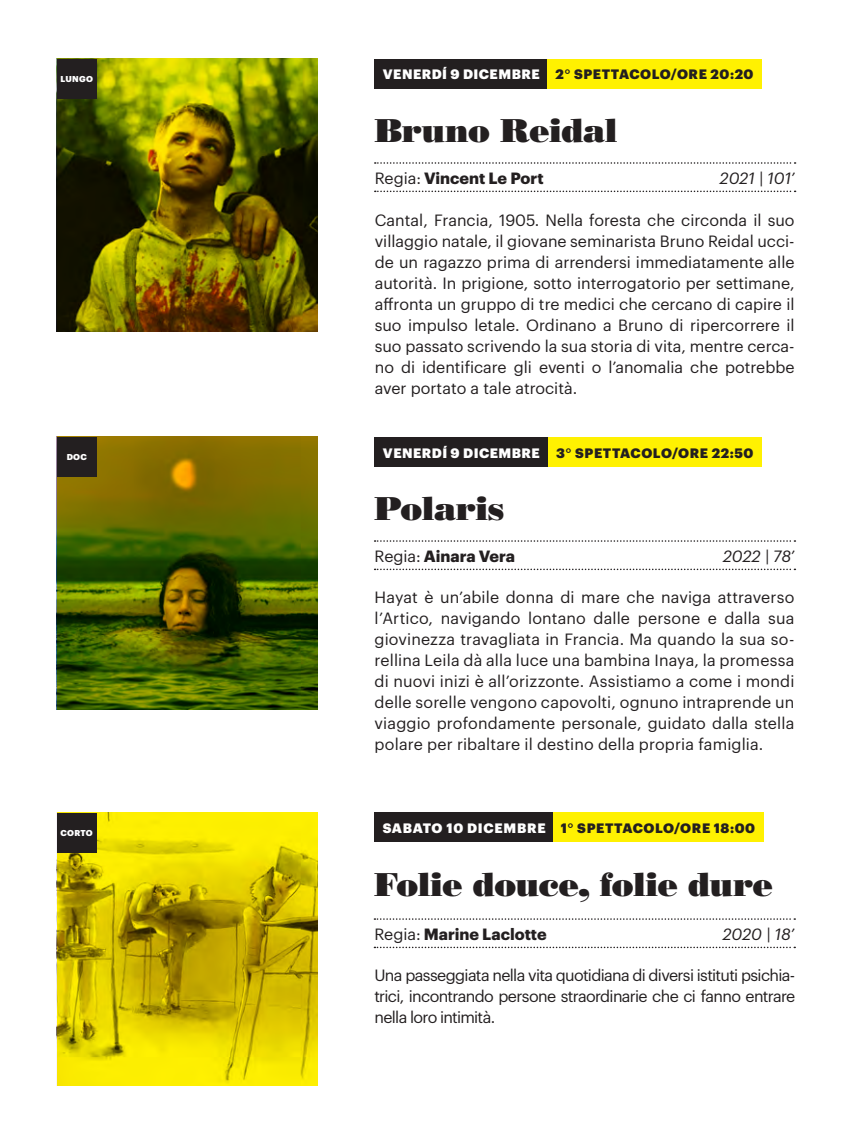
<style>
.page{position:relative;width:851px;height:1134px;background:#fff}
.page>*{position:absolute;margin:0;border:0;box-sizing:border-box;transform-origin:0 0}
.t1{font:33px "Bodoni Std Poster";letter-spacing:-.015em;color:#231f20}
.t2{font:16px/21px "Graphik";color:#231f20;text-align:justify}
.t3{font:700 16px "Graphik";color:#231f20}
.t4{font:italic 16px "Graphik";color:#231f20}
.t5{font:900 13.4px "Graphik";letter-spacing:.045em;color:#231f20}
.t6{font:900 13.4px "Graphik";letter-spacing:.035em;color:#fff}
.t7{font:900 13.4px "Graphik";letter-spacing:.055em;color:#fff}
.t8{font:900 8.4px "Graphik";letter-spacing:.03em;color:#fff}
.s1{font-weight:400}
</style>
<div class="page">
<svg style="left:374px;top:540px;width:421px;height:2px"></svg>
<svg style="left:374px;top:569px;width:421px;height:1px"></svg>
<div style="left:374px;top:437px;width:174px;height:30px;background:#231f20"></div>
<div style="left:548px;top:437px;width:214px;height:30px;background:#fff101"></div>
<svg style="left:57px;top:437px;width:260px;height:273px;background:#566000"></svg>
<div style="left:57px;top:437px;width:40px;height:40px;background:#231f20"></div>
<svg style="left:375px;top:162px;width:420px;height:2px"></svg>
<svg style="left:375px;top:191px;width:420px;height:1px"></svg>
<div style="left:374px;top:59px;width:173px;height:30px;background:#231f20"></div>
<div style="left:547px;top:59px;width:215px;height:30px;background:#fff101"></div>
<svg style="left:57px;top:59px;width:261px;height:273px;background:#625c00"></svg>
<div style="left:57px;top:59px;width:40px;height:40px;background:#231f20"></div>
<svg style="left:374px;top:918px;width:421px;height:2px"></svg>
<svg style="left:374px;top:947px;width:421px;height:1px"></svg>
<div style="left:374px;top:812px;width:179px;height:30px;background:#231f20"></div>
<div style="left:553px;top:812px;width:210px;height:30px;background:#fff101"></div>
<svg style="left:57px;top:813px;width:260px;height:273px;background:#d1bd00"></svg>
<div style="left:57px;top:813px;width:39px;height:39px;background:#231f20"></div>
<p class="t8" style="left:61px;top:73px;width:34px">LUNGO</p>
<p class="t6" style="left:383px;top:64px;width:158px">VENERDÍ 9 DICEMBRE</p>
<p class="t5" style="left:555px;top:64px;width:200px">2° SPETTACOLO/ORE 20:20</p>
<p class="t1" style="left:375px;top:110px;width:244px">Bruno Reidal</p>
<p class="t3" style="left:375px;top:165px;width:170px"><span class="s1">Regia:</span> Vincent Le Port</p>
<p class="t4" style="left:719px;top:166px;width:76px">2021 | 101’</p>
<p class="t2" style="left:375px;top:208px;width:421px">Cantal, Francia, 1905. Nella foresta che circonda il suo villaggio natale, il giovane seminarista Bruno Reidal ucci&shy;de un ragazzo prima di arrendersi immediatamente alle autorità. In prigione, sotto interrogatorio per settimane, affronta un gruppo di tre medici che cercano di capire il suo impulso letale. Ordinano a Bruno di ripercorrere il suo passato scrivendo la sua storia di vita, mentre cerca&shy;no di identificare gli eventi o l’anomalia che potrebbe aver portato a tale atrocità.</p>
<p class="t8" style="left:67px;top:451px;width:22px">DOC</p>
<p class="t6" style="left:383px;top:442px;width:158px">VENERDÍ 9 DICEMBRE</p>
<p class="t5" style="left:556px;top:442px;width:199px">3° SPETTACOLO/ORE 22:50</p>
<p class="t1" style="left:374px;top:488px;width:131px">Polaris</p>
<p class="t3" style="left:374px;top:543px;width:142px"><span class="s1">Regia:</span> Ainara Vera</p>
<p class="t4" style="left:723px;top:544px;width:73px">2022 | 78’</p>
<p class="t8" style="left:61px;top:826px;width:34px">CORTO</p>
<p class="t2" style="left:374px;top:585px;width:421px">Hayat è un’abile donna di mare che naviga attraverso l’Artico, navigando lontano dalle persone e dalla sua giovinezza travagliata in Francia. Ma quando la sua so&shy;rellina Leila dà alla luce una bambina Inaya, la promessa di nuovi inizi è all’orizzonte. Assistiamo a come i mondi delle sorelle vengono capovolti, ognuno intraprende un viaggio profondamente personale, guidato dalla stella polare per ribaltare il destino della propria famiglia.</p>
<p class="t7" style="left:382px;top:817px;width:164px">SABATO 10 DICEMBRE</p>
<p class="t5" style="left:561px;top:817px;width:196px">1° SPETTACOLO/ORE 18:00</p>
<p class="t1" style="left:374px;top:864px;width:400px">Folie douce, folie dure</p>
<p class="t3" style="left:374px;top:921px;width:174px"><span class="s1">Regia:</span> Marine Laclotte</p>
<p class="t4" style="left:722px;top:922px;width:73px">2020 | 18’</p>
<p class="t2" style="left:374px;top:963px;width:422px">Una passeggiata nella vita quotidiana di diversi istituti psichia&shy;trici, incontrando persone straordinarie che ci fanno entrare nella loro intimità.</p>
</div>
